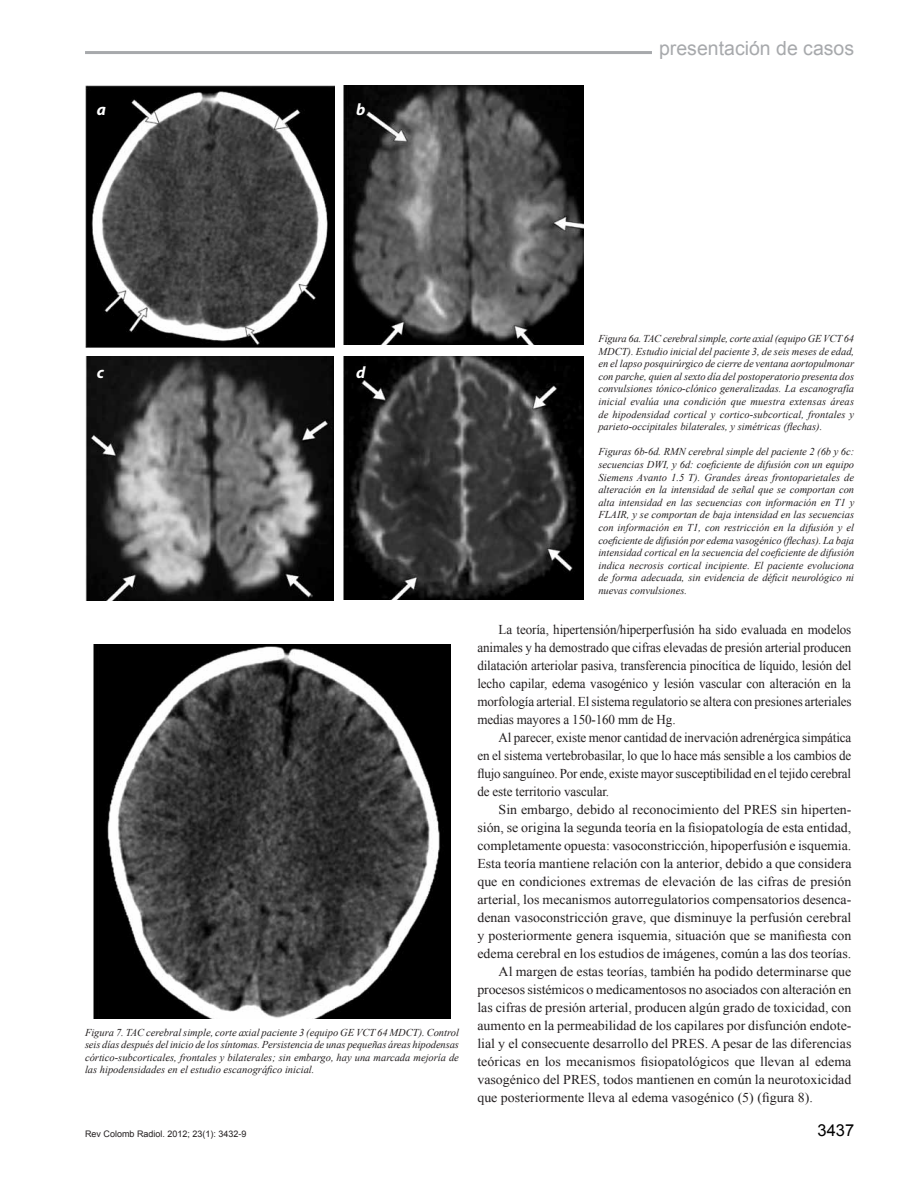
<style>
.page{position:relative;width:918px;height:1188px;background:#fff}
.page>*{position:absolute;margin:0;border:0;box-sizing:border-box;transform-origin:0 0}
.t1{font:19.5px "Arial";color:#a7a9ac}
.t2{font:16.5px "Arial";color:#000}
.t3{font:italic 700 16.5px "Myriad Pro";color:#fff}
.t4{font:13.5px/18px "Times New Roman";color:#231f20;text-align:justify}
.t5{font:italic 10.5px/12.6px "Times New Roman";color:#231f20;text-align:justify}
.t6{font:9px "Arial";color:#231f20}
</style>
<div class="page">
<hr style="left:85px;top:51px;width:567px;height:3px;background:#a7a9ac">
<img style="left:85px;top:85px;width:249px;height:263px">
<img style="left:344px;top:85px;width:239px;height:259px">
<img style="left:85px;top:356px;width:249px;height:245px">
<img style="left:344px;top:356px;width:239px;height:243px">
<img style="left:93px;top:644px;width:358px;height:375px">
<p class="t3" style="left:97px;top:99px;width:11px">a</p>
<p class="t3" style="left:356px;top:99px;width:11px">b</p>
<h1 class="t1" style="left:659px;top:36px;width:197px">presentación de casos</h1>
<p class="t3" style="left:97px;top:362px;width:9px">c</p>
<p class="t3" style="left:356px;top:362px;width:11px">d</p>
<p class="t5" style="left:85px;top:1026px;width:375px">Figura 7. TAC cerebral simple, corte axial paciente 3 (equipo GE VCT 64 MDCT). Control seis días después del inicio de los síntomas. Persistencia de unas pequeñas áreas hipodensas córtico-subcorticales, frontales y bilaterales; sin embargo, hay una marcada mejoría de las hipodensidades en el estudio escanográfico inicial.</p>
<p class="t6" style="left:85px;top:1128px;width:163px">Rev Colomb Radiol. 2012; 23(1): 3432-9</p>
<p class="t5" style="left:598px;top:332px;width:257px">Figura 6a. TAC cerebral simple, corte axial (equipo GE VCT 64<br>MDCT). Estudio inicial del paciente 3, de seis meses de edad, en el lapso posquirúrgico de cierre de ventana aortopulmonar con parche, quien al sexto día del postoperatorio presenta dos convulsiones tónico-clónico generalizadas. La escanografía inicial evalúa una condición que muestra extensas áreas de hipodensidad cortical y cortico-subcortical, frontales y parieto-occipitales bilaterales, y simétricas (flechas).</p>
<p class="t5" style="left:598px;top:445px;width:257px">Figuras 6b-6d. RMN cerebral simple del paciente 2 (6b y 6c: secuencias DWI, y 6d: coeficiente de difusión con un equipo Siemens Avanto 1.5 T). Grandes áreas frontoparietales de alteración en la intensidad de señal que se comportan con alta intensidad en las secuencias con información en T1 y FLAIR, y se comportan de baja intensidad en las secuencias con información en T1, con restricción en la difusión y el coeficiente de difusión por edema vasogénico (flechas). La baja intensidad cortical en la secuencia del coeficiente de difusión indica necrosis cortical incipiente. El paciente evoluciona de forma adecuada, sin evidencia de déficit neurológico ni nuevas convulsiones.</p>
<p class="t4" style="left:477px;top:621px;width:376px;text-indent:21px">La teoría, hipertensión/hiperperfusión ha sido evaluada en modelos animales y ha demostrado que cifras elevadas de presión arterial producen dilatación arteriolar pasiva, transferencia pinocítica de líquido, lesión del lecho capilar, edema vasogénico y lesión vascular con alteración en la morfología arterial. El sistema regulatorio se altera con presiones arteriales medias mayores a 150-160 mm de Hg.</p>
<p class="t4" style="left:477px;top:729px;width:376px;text-indent:21px">Al parecer, existe menor cantidad de inervación adrenérgica simpática en el sistema vertebrobasilar, lo que lo hace más sensible a los cambios de flujo sanguíneo. Por ende, existe mayor susceptibilidad en el tejido cerebral de este territorio vascular.</p>
<p class="t4" style="left:499px;top:801px;width:354px">Sin embargo, debido al reconocimiento del PRES sin hiperten-</p>
<p class="t4" style="left:477px;top:819px;width:375px">sión, se origina la segunda teoría en la fisiopatología de esta entidad,</p>
<p class="t4" style="left:477px;top:837px;width:375px">completamente opuesta: vasoconstricción, hipoperfusión e isquemia.</p>
<p class="t4" style="left:477px;top:855px;width:376px">Esta teoría mantiene relación con la anterior, debido a que considera</p>
<p class="t4" style="left:477px;top:873px;width:375px">que en condiciones extremas de elevación de las cifras de presión</p>
<p class="t4" style="left:477px;top:891px;width:376px">arterial, los mecanismos autorregulatorios compensatorios desenca-</p>
<p class="t4" style="left:477px;top:909px;width:376px">denan vasoconstricción grave, que disminuye la perfusión cerebral</p>
<p class="t4" style="left:477px;top:927px;width:376px">y posteriormente genera isquemia, situación que se manifiesta con</p>
<p class="t4" style="left:477px;top:945px;width:375px">edema cerebral en los estudios de imágenes, común a las dos teorías.</p>
<p class="t4" style="left:499px;top:963px;width:354px">Al margen de estas teorías, también ha podido determinarse que</p>
<p class="t4" style="left:477px;top:981px;width:375px">procesos sistémicos o medicamentosos no asociados con alteración en</p>
<p class="t4" style="left:477px;top:999px;width:376px">las cifras de presión arterial, producen algún grado de toxicidad, con</p>
<p class="t4" style="left:477px;top:1017px;width:376px">aumento en la permeabilidad de los capilares por disfunción endote-</p>
<p class="t4" style="left:477px;top:1035px;width:376px">lial y el consecuente desarrollo del PRES. A pesar de las diferencias</p>
<p class="t4" style="left:477px;top:1053px;width:376px">teóricas en los mecanismos fisiopatológicos que llevan al edema</p>
<p class="t4" style="left:477px;top:1071px;width:376px">vasogénico del PRES, todos mantienen en común la neurotoxicidad</p>
<p class="t4" style="left:477px;top:1089px;width:337px">que posteriormente lleva al edema vasogénico (5) (figura 8).</p>
<p class="t2" style="left:818px;top:1120px;width:38px">3437</p>
</div>
